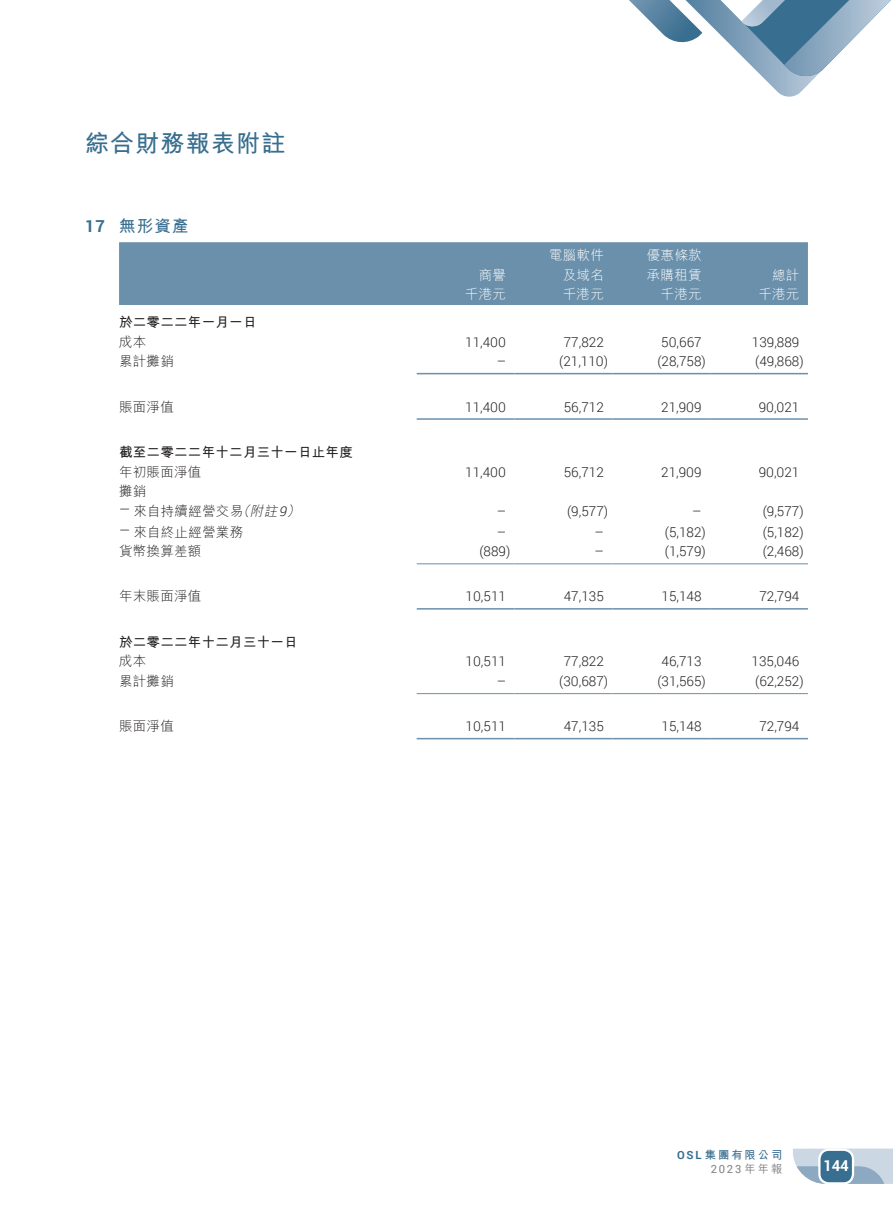
<style>
.page{position:relative;width:893px;height:1212px;background:#fff}
.page>*{position:absolute;margin:0;border:0;box-sizing:border-box;transform-origin:0 0}
.t1{font:700 24px "M Hei HK";letter-spacing:.05em;color:#386e8f}
._01_H1{font:700 16.5px "M Hei HK";color:#386e8f}
.t2{font:700 15px "Roboto";color:#fff}
._50_Table_txt{font:300 13.5px "Roboto";color:#231f20}
._00_txt{font:300 13.5px "Roboto";color:#231f20}
._00_txt-2{font:300 13.5px "M Hei HK";letter-spacing:.02em;color:#231f20}
._00_txt-3{font:700 13.5px "M Hei HK";letter-spacing:.02em;color:#231f20}
._00_txt-4{font:300 13.5px "M Hei HK";letter-spacing:.02em;color:#fff}
.t3{font:700 11.25px "M Hei HK";letter-spacing:.18em;color:#386e8f}
.t4{font:11.25px "Roboto";color:#808285}
.s1{font-family:"Roboto"}
.s2{font-style:italic}
.s3{font-family:"Roboto";font-style:italic}
.s4{font-family:"M Hei HK";font-weight:500}
</style>
<div class="page">
<svg style="left:629px;top:0;width:262px;height:97px"></svg>
<svg style="left:793px;top:1148px;width:100px;height:36px;background:#bfcfdd"></svg>
<div style="left:819px;top:1150px;width:34px;height:33px;background:#386e8f;border-radius:10px"></div>
<div style="left:818px;top:1148px;width:36px;height:36px;border:2px solid #fff;border-radius:10px"></div>
<div style="left:119px;top:242px;width:689px;height:63px;background:#6a90ac"></div>
<hr style="left:417px;top:373px;width:97px;height:1px;background:#6a90ac">
<hr style="left:514px;top:373px;width:98px;height:1px;background:#6a90ac">
<hr style="left:612px;top:373px;width:98px;height:1px;background:#6a90ac">
<hr style="left:710px;top:373px;width:98px;height:1px;background:#6a90ac">
<hr style="left:417px;top:418px;width:97px;height:2px;background:#6a90ac">
<hr style="left:514px;top:418px;width:98px;height:2px;background:#6a90ac">
<hr style="left:612px;top:418px;width:98px;height:2px;background:#6a90ac">
<hr style="left:710px;top:418px;width:98px;height:2px;background:#6a90ac">
<hr style="left:417px;top:563px;width:97px;height:1px;background:#6a90ac">
<hr style="left:514px;top:563px;width:98px;height:1px;background:#6a90ac">
<hr style="left:612px;top:563px;width:98px;height:1px;background:#6a90ac">
<hr style="left:710px;top:563px;width:98px;height:1px;background:#6a90ac">
<hr style="left:417px;top:608px;width:97px;height:2px;background:#6a90ac">
<hr style="left:514px;top:608px;width:98px;height:2px;background:#6a90ac">
<hr style="left:612px;top:608px;width:98px;height:2px;background:#6a90ac">
<hr style="left:710px;top:608px;width:98px;height:2px;background:#6a90ac">
<hr style="left:417px;top:693px;width:97px;height:1px;background:#6a90ac">
<hr style="left:514px;top:693px;width:98px;height:1px;background:#6a90ac">
<hr style="left:612px;top:693px;width:98px;height:1px;background:#6a90ac">
<hr style="left:710px;top:693px;width:98px;height:1px;background:#6a90ac">
<hr style="left:417px;top:738px;width:97px;height:1px;background:#6a90ac">
<hr style="left:514px;top:738px;width:98px;height:1px;background:#6a90ac">
<hr style="left:612px;top:738px;width:98px;height:1px;background:#6a90ac">
<hr style="left:710px;top:738px;width:98px;height:1px;background:#6a90ac">
<h1 class="t1" style="left:85px;top:125px;width:202px">綜合財務報表附註</h1>
<p class="_01_H1" style="left:85px;top:214px;width:105px"><span class="s1">17</span> 無形資產</p>
<p class="_00_txt-4" style="left:479px;top:268px;width:29px">商譽</p>
<p class="_00_txt-4" style="left:549px;top:248px;width:56px">電腦軟件</p>
<p class="_00_txt-4" style="left:563px;top:268px;width:43px">及域名</p>
<p class="_00_txt-4" style="left:647px;top:248px;width:56px">優惠條款</p>
<p class="_00_txt-4" style="left:647px;top:268px;width:56px">承購租賃</p>
<p class="_00_txt-4" style="left:772px;top:268px;width:29px">總計</p>
<p class="_00_txt-4" style="left:465px;top:287px;width:43px">千港元</p>
<p class="_00_txt-4" style="left:563px;top:287px;width:43px">千港元</p>
<p class="_00_txt-4" style="left:661px;top:287px;width:43px">千港元</p>
<p class="_00_txt-4" style="left:758px;top:287px;width:43px">千港元</p>
<p class="_00_txt-3" style="left:119px;top:312px;width:139px">於二零二二年一月一日</p>
<p class="_00_txt-2" style="left:119px;top:335px;width:29px">成本</p>
<p class="_00_txt" style="left:465px;top:333px;width:42px">11,400</p>
<p class="_00_txt" style="left:564px;top:333px;width:41px">77,822</p>
<p class="_00_txt" style="left:661px;top:333px;width:42px">50,667</p>
<p class="_00_txt" style="left:752px;top:333px;width:49px">139,889</p>
<p class="_00_txt-2" style="left:119px;top:354px;width:56px">累計攤銷</p>
<p class="_00_txt" style="left:497px;top:352px;width:11px">–</p>
<p class="_00_txt" style="left:559px;top:352px;width:50px">(21,110)</p>
<p class="_00_txt" style="left:657px;top:352px;width:50px">(28,758)</p>
<p class="_00_txt" style="left:755px;top:352px;width:50px">(49,868)</p>
<p class="_00_txt-2" style="left:119px;top:400px;width:56px">賬面淨值</p>
<p class="_00_txt" style="left:465px;top:397px;width:42px">11,400</p>
<p class="_00_txt" style="left:564px;top:397px;width:41px">56,712</p>
<p class="_00_txt" style="left:661px;top:397px;width:42px">21,909</p>
<p class="_00_txt" style="left:759px;top:397px;width:42px">90,021</p>
<p class="_00_txt-3" style="left:119px;top:442px;width:235px">截至二零二二年十二月三十一日止年度</p>
<p class="_00_txt-2" style="left:119px;top:465px;width:84px">年初賬面淨值</p>
<p class="_50_Table_txt" style="left:465px;top:462px;width:42px">11,400</p>
<p class="_50_Table_txt" style="left:564px;top:462px;width:41px">56,712</p>
<p class="_50_Table_txt" style="left:661px;top:462px;width:42px">21,909</p>
<p class="_50_Table_txt" style="left:759px;top:462px;width:42px">90,021</p>
<p class="_00_txt-2" style="left:119px;top:484px;width:29px">攤銷</p>
<p class="_00_txt-2" style="left:119px;top:504px;width:185px"><sup>—</sup> 來自持續經營交易<span class="s2">（附註</span><span class="s3">9</span><span class="s2">）</span></p>
<p class="_50_Table_txt" style="left:497px;top:501px;width:11px">–</p>
<p class="_50_Table_txt" style="left:567px;top:501px;width:42px">(9,577)</p>
<p class="_50_Table_txt" style="left:692px;top:501px;width:11px">–</p>
<p class="_50_Table_txt" style="left:763px;top:501px;width:42px">(9,577)</p>
<p class="_00_txt-2" style="left:119px;top:525px;width:126px"><sup>—</sup> 來自終止經營業務</p>
<p class="_50_Table_txt" style="left:497px;top:522px;width:11px">–</p>
<p class="_50_Table_txt" style="left:594px;top:522px;width:11px">–</p>
<p class="_50_Table_txt" style="left:665px;top:522px;width:42px">(5,182)</p>
<p class="_50_Table_txt" style="left:763px;top:522px;width:42px">(5,182)</p>
<p class="_00_txt-2" style="left:119px;top:544px;width:84px">貨幣換算差額</p>
<p class="_50_Table_txt" style="left:479px;top:542px;width:32px">(889)</p>
<p class="_50_Table_txt" style="left:594px;top:542px;width:11px">–</p>
<p class="_50_Table_txt" style="left:665px;top:542px;width:42px">(1,579)</p>
<p class="_50_Table_txt" style="left:763px;top:542px;width:42px">(2,468)</p>
<p class="_00_txt-2" style="left:119px;top:590px;width:84px">年末賬面淨值</p>
<p class="_50_Table_txt" style="left:466px;top:587px;width:42px">10,511</p>
<p class="_50_Table_txt" style="left:564px;top:587px;width:41px">47,135</p>
<p class="_50_Table_txt" style="left:662px;top:587px;width:41px">15,148</p>
<p class="_50_Table_txt" style="left:759px;top:587px;width:41px">72,794</p>
<p class="_00_txt-3" style="left:119px;top:632px;width:180px">於二零二二年十二月三十一日</p>
<p class="_00_txt-2" style="left:119px;top:654px;width:29px">成本</p>
<p class="_50_Table_txt" style="left:466px;top:652px;width:42px">10,511</p>
<p class="_50_Table_txt" style="left:564px;top:652px;width:41px">77,822</p>
<p class="_50_Table_txt" style="left:662px;top:652px;width:41px">46,713</p>
<p class="_50_Table_txt" style="left:752px;top:652px;width:49px">135,046</p>
<p class="_00_txt-2" style="left:119px;top:674px;width:56px">累計攤銷</p>
<p class="_50_Table_txt" style="left:497px;top:672px;width:11px">–</p>
<p class="_50_Table_txt" style="left:559px;top:672px;width:50px">(30,687)</p>
<p class="_50_Table_txt" style="left:657px;top:672px;width:50px">(31,565)</p>
<p class="_50_Table_txt" style="left:755px;top:672px;width:50px">(62,252)</p>
<p class="_00_txt-2" style="left:119px;top:719px;width:56px">賬面淨值</p>
<p class="_50_Table_txt" style="left:466px;top:717px;width:42px">10,511</p>
<p class="_50_Table_txt" style="left:564px;top:717px;width:41px">47,135</p>
<p class="_50_Table_txt" style="left:662px;top:717px;width:41px">15,148</p>
<p class="_50_Table_txt" style="left:759px;top:717px;width:41px">72,794</p>
<p class="t3" style="left:677px;top:1147px;width:107px"><span class="s1">OSL</span>集團有限公司</p>
<p class="t4" style="left:711px;top:1161px;width:73px">2023 <span class="s4">年年報</span></p>
<p class="t2" style="left:823px;top:1155px;width:27px">144</p>
</div>
